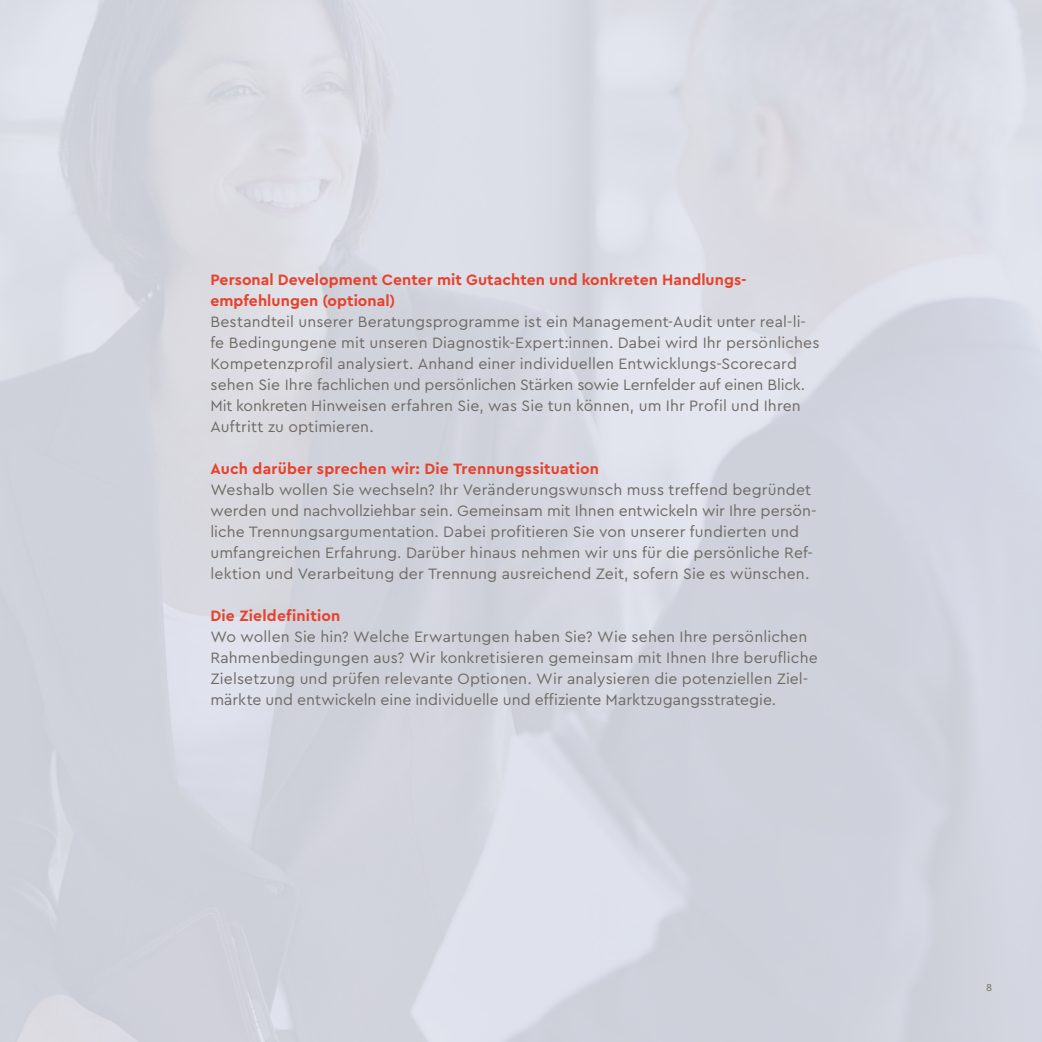
<style>
.page{position:relative;width:1042px;height:1042px;background:#fff}
.page>*{position:absolute;margin:0;border:0;box-sizing:border-box;transform-origin:0 0}
.t1{font:15.75px/21px "Cera Pro";letter-spacing:.01em;color:#6f6b66}
.t2{font:700 15.75px/21px "Cera Pro";letter-spacing:.005em;color:#e8412c}
.t3{font:10.5px "Cera Pro";color:#6f6b66}
</style>
<div class="page">
<div style="left:0;top:0;width:1042px;height:1042px;background:linear-gradient(to right,#d5d6de,#d6d8e2)"></div>
<p class="t2" style="left:210px;top:268px;width:538px">Personal Development Center mit Gutachten und konkreten Handlungs&shy;empfehlungen (optional)</p>
<p class="t1" style="left:210px;top:310px;width:610px">Bestandteil unserer Beratungsprogramme ist ein Management-Audit unter real-li&shy;fe Bedingungene mit unseren Diagnostik-Expert:innen. Dabei wird Ihr persönliches Kompetenzprofil analysiert. Anhand einer individuellen Entwicklungs-Scorecard sehen Sie Ihre fachlichen und persönlichen Stärken sowie Lernfelder auf einen Blick.<br>Mit konkreten Hinweisen erfahren Sie, was Sie tun können, um Ihr Profil und Ihren Auftritt zu optimieren.</p>
<p class="t2" style="left:210px;top:457px;width:390px">Auch darüber sprechen wir: Die Trennungssituation</p>
<p class="t1" style="left:210px;top:478px;width:607px">Weshalb wollen Sie wechseln? Ihr Veränderungswunsch muss treffend begründet werden und nachvollziehbar sein. Gemeinsam mit Ihnen entwickeln wir Ihre persön&shy;liche Trennungsargumentation. Dabei profitieren Sie von unserer fundierten und umfangreichen Erfahrung. Darüber hinaus nehmen wir uns für die persönliche Ref&shy;lektion und Verarbeitung der Trennung ausreichend Zeit, sofern Sie es wünschen.</p>
<p class="t2" style="left:210px;top:604px;width:132px">Die Zieldefinition</p>
<p class="t1" style="left:210px;top:625px;width:609px">Wo wollen Sie hin? Welche Erwartungen haben Sie? Wie sehen Ihre persönlichen Rahmenbedingungen aus? Wir konkretisieren gemeinsam mit Ihnen Ihre berufliche Zielsetzung und prüfen relevante Optionen. Wir analysieren die potenziellen Ziel&shy;märkte und entwickeln eine individuelle und effiziente Marktzugangsstrategie.</p>
<p class="t3" style="left:986px;top:980px;width:8px">8</p>
</div>
